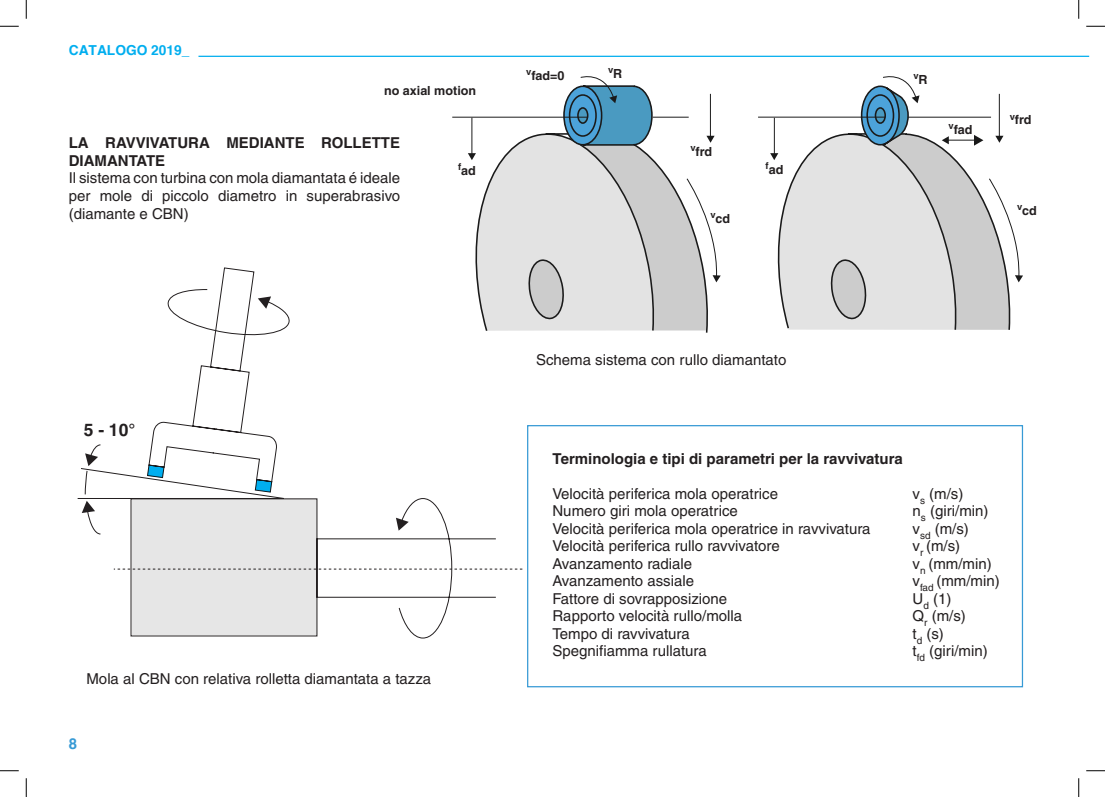
<style>
.page{position:relative;width:1105px;height:797px;background:#fff}
.page>*{position:absolute;margin:0;border:0;box-sizing:border-box;transform-origin:0 0}
.t1{font:700 17.38px "Helvetica CE";color:#231f20}
.t2{font:15px/17.5px "Helvetica";color:#231f20;text-align:justify}
.t3{font:700 15px/17.5px "Helvetica CE";color:#231f20}
.t4{font:700 15px "Helvetica";color:#379ad5}
.t5{font:700 13.75px "Helvetica";color:#00aeef}
.t6{font:700 12.5px "Helvetica CE";color:#231f20}
.t7{font:700 9.38px "Helvetica CE";color:#231f20}
.s1{font-size:12.5px}
</style>
<div class="page">
<svg style="left:472px;top:125px;width:236px;height:208px"></svg>
<hr style="left:452px;top:117px;width:136px;height:1px;background:#000">
<hr style="left:471px;top:118px;width:1px;height:36px;background:#000">
<svg style="left:468px;top:153px;width:8px;height:7px"></svg>
<svg style="left:527px;top:76px;width:194px;height:254px"></svg>
<svg style="left:773px;top:125px;width:56px;height:205px"></svg>
<hr style="left:774px;top:118px;width:1px;height:36px;background:#000">
<svg style="left:770px;top:153px;width:8px;height:7px"></svg>
<svg style="left:829px;top:76px;width:194px;height:254px"></svg>
<hr style="left:758px;top:117px;width:127px;height:1px;background:#000">
<svg style="left:77px;top:468px;width:420px;height:170px"></svg>
<svg style="left:396px;top:517px;width:13px;height:13px"></svg>
<svg style="left:82px;top:501px;width:19px;height:33px"></svg>
<svg style="left:84px;top:444px;width:17px;height:51px"></svg>
<svg style="left:114px;top:568px;width:408px;height:1px"></svg>
<svg style="left:147px;top:267px;width:143px;height:226px"></svg>
<div style="left:527px;top:425px;width:496px;height:262px;border:1px solid #379ad5"></div>
<hr style="left:198px;top:56px;width:891px;height:1px;background:#00aeef">
<svg style="left:0;top:25px;width:19px;height:2px"></svg>
<svg style="left:1086px;top:25px;width:19px;height:2px"></svg>
<svg style="left:0;top:770px;width:19px;height:1px"></svg>
<svg style="left:1086px;top:770px;width:19px;height:1px"></svg>
<svg style="left:25px;top:0;width:2px;height:19px"></svg>
<svg style="left:25px;top:778px;width:2px;height:19px"></svg>
<svg style="left:1078px;top:0;width:1px;height:19px"></svg>
<svg style="left:1078px;top:778px;width:1px;height:19px"></svg>
<p class="t5" style="left:69px;top:45px;width:122px">CATALOGO 2019_</p>
<p class="t6" style="left:384px;top:83px;width:94px">no axial motion</p>
<p class="t3" style="left:69px;top:134px;width:333px">LA RAVVIVATURA MEDIANTE ROLLETTE<br>DIAMANTATE</p>
<p class="t2" style="left:69px;top:169px;width:333px">Il sistema con turbina con mola diamantata é ideale per mole di piccolo diametro in superabrasivo (diamante e CBN)</p>
<p class="t6" style="left:458px;top:163px;width:19px"><sup>f</sup>ad</p>
<p class="t6" style="left:526px;top:68px;width:40px"><sup>v</sup>fad=0</p>
<p class="t7" style="left:608px;top:64px;width:16px">v<span class="s1">R</span></p>
<p class="t6" style="left:690px;top:144px;width:23px"><sup>v</sup>frd</p>
<p class="t6" style="left:710px;top:211px;width:21px"><sup>v</sup>cd</p>
<p class="t6" style="left:766px;top:162px;width:19px"><sup>f</sup>ad</p>
<p class="t7" style="left:913px;top:70px;width:16px">v<span class="s1">R</span></p>
<p class="t6" style="left:948px;top:122px;width:26px"><sup>v</sup>fad</p>
<p class="t6" style="left:1010px;top:112px;width:23px"><sup>v</sup>frd</p>
<p class="t6" style="left:1017px;top:203px;width:21px"><sup>v</sup>cd</p>
<p class="t1" style="left:84px;top:419px;width:53px">5 - 10°</p>
<p class="t2" style="left:86px;top:669px;width:346px">Mola al CBN con relativa rolletta diamantata a tazza</p>
<p class="t4" style="left:69px;top:737px;width:10px">8</p>
<p class="t2" style="left:536px;top:350px;width:252px">Schema sistema con rullo diamantato</p>
<p class="t3" style="left:552px;top:449px;width:352px">Terminologia e tipi di parametri per la ravvivatura</p>
<p class="t2" style="left:552px;top:484px;width:227px">Velocità periferica mola operatrice</p>
<p class="t2" style="left:912px;top:484px;width:52px">v<sub>s</sub> (m/s)</p>
<p class="t2" style="left:552px;top:502px;width:187px">Numero giri mola operatrice</p>
<p class="t2" style="left:912px;top:502px;width:78px">n<sub>s</sub> (giri/min)</p>
<p class="t2" style="left:552px;top:519px;width:319px">Velocità periferica mola operatrice in ravvivatura</p>
<p class="t2" style="left:912px;top:519px;width:58px">v<sub>sd</sub> (m/s)</p>
<p class="t2" style="left:552px;top:537px;width:229px">Velocità periferica rullo ravvivatore</p>
<p class="t2" style="left:912px;top:537px;width:49px">v<sub>r</sub> (m/s)</p>
<p class="t2" style="left:552px;top:554px;width:141px">Avanzamento radiale</p>
<p class="t2" style="left:912px;top:554px;width:81px">v<sub>n</sub> (mm/min)</p>
<p class="t2" style="left:552px;top:572px;width:143px">Avanzamento assiale</p>
<p class="t2" style="left:912px;top:572px;width:89px">v<sub>fad</sub> (mm/min)</p>
<p class="t2" style="left:552px;top:589px;width:176px">Fattore di sovrapposizione</p>
<p class="t2" style="left:912px;top:589px;width:40px">U<sub>d</sub> (1)</p>
<p class="t2" style="left:552px;top:607px;width:191px">Rapporto velocità rullo/molla</p>
<p class="t2" style="left:912px;top:607px;width:55px">Q<sub>r</sub> (m/s)</p>
<p class="t2" style="left:552px;top:624px;width:139px">Tempo di ravvivatura</p>
<p class="t2" style="left:912px;top:624px;width:33px">t<sub>d</sub> (s)</p>
<p class="t2" style="left:552px;top:642px;width:156px">Spegnifiamma rullatura</p>
<p class="t2" style="left:912px;top:642px;width:77px">t<sub>fd</sub> (giri/min)</p>
</div>
